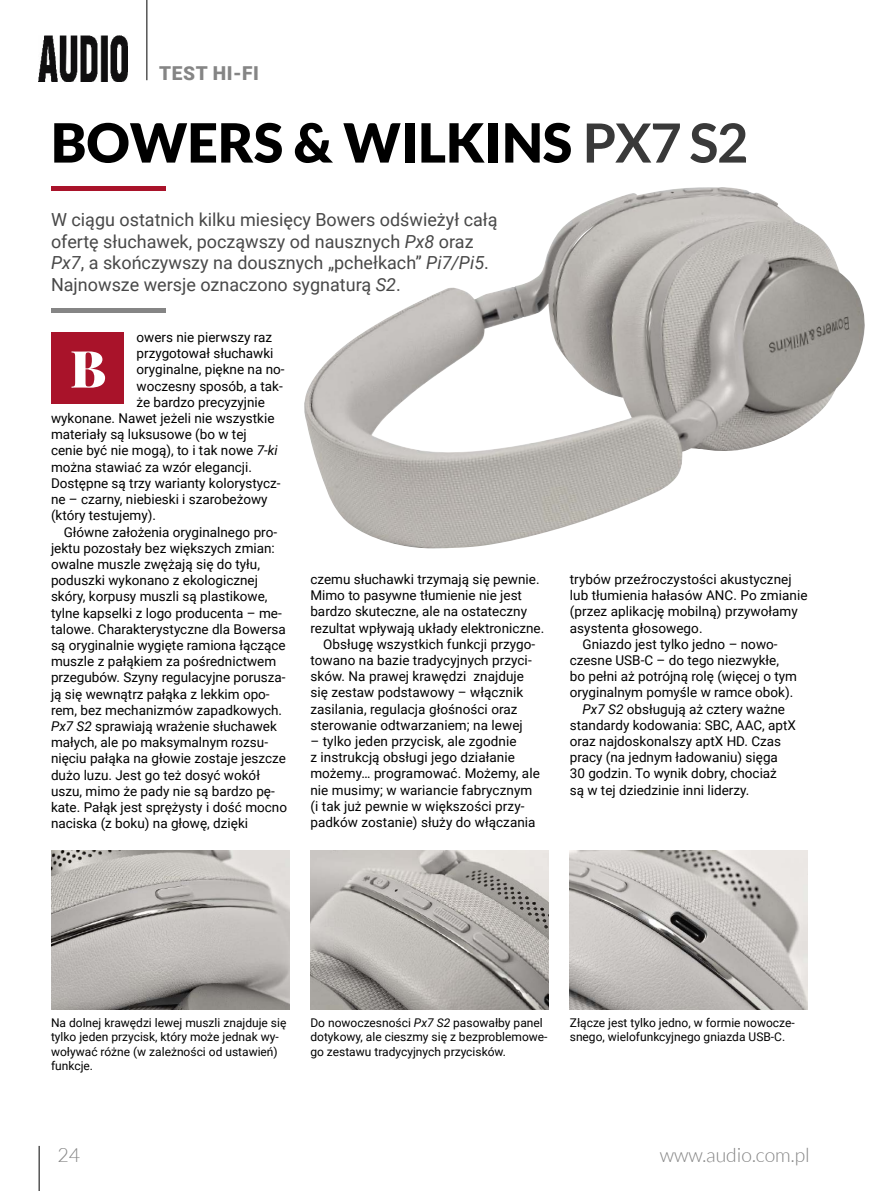
<style>
.page{position:relative;width:893px;height:1191px;background:#fff}
.page>*{position:absolute;margin:0;border:0;box-sizing:border-box;transform-origin:0 0}
.t1{font:900 54px "Lato";color:#000}
.t2{font:900 51.15px "Playfair Display";color:#fff}
.t3{font:300 19.5px "Lato";color:#858585}
.t4{font:900 19.2px "Roboto";letter-spacing:.035em;color:#858585}
.t5{font:18px/21.6px "Roboto";color:#484848}
.t6{font:13.5px/16.2px "Roboto";color:#000}
.t7{font:12px/14.4px "Roboto";color:#000}
.s1{font-weight:700;color:#393939}
.s2{font-style:italic}
</style>
<div class="page">
<hr style="left:39px;top:1145px;width:1px;height:46px;background:#000">
<hr style="left:147px;top:0;width:1px;height:80px;background:#000">
<img style="left:39px;top:35px;width:89px;height:46px">
<img style="left:304px;top:187px;width:561px;height:362px">
<div style="left:51px;top:308px;width:114px;height:5px;background:#858585"></div>
<div style="left:51px;top:332px;width:73px;height:71px;background:#a9132a"></div>
<div style="left:51px;top:186px;width:114px;height:5px;background:#a9132a"></div>
<img style="left:570px;top:850px;width:238px;height:159px">
<img style="left:310px;top:850px;width:239px;height:159px">
<img style="left:51px;top:850px;width:238px;height:159px">
<h3 class="t4" style="left:159px;top:60px;width:101px">TEST HI-FI</h3>
<h1 class="t1" style="left:51px;top:111px;width:699px">BOWERS &amp; WILKINS <span class="s1">PX7 S2</span></h1>
<h3 class="t5" style="left:51px;top:208px;width:448px">W ciągu ostatnich kilku miesięcy Bowers odświeżył całą ofertę słuchawek, począwszy od nausznych <span class="s2">Px8</span> oraz <span class="s2">Px7</span>, a skończywszy na dousznych „pchełkach” <span class="s2">Pi7/Pi5</span>.<br>Najnowsze wersje oznaczono sygnaturą <span class="s2">S2</span>.</h3>
<p class="t6" style="left:137px;top:329px;width:137px">owers nie pierwszy raz</p>
<p class="t6" style="left:137px;top:345px;width:139px">przygotował słuchawki</p>
<p class="t6" style="left:137px;top:361px;width:150px">oryginalne, piękne na no-</p>
<p class="t6" style="left:137px;top:377px;width:148px">woczesny sposób, a tak-</p>
<p class="t6" style="left:137px;top:393px;width:130px">że bardzo precyzyjnie</p>
<p class="t6" style="left:51px;top:410px;width:225px">wykonane. Nawet jeżeli nie wszystkie</p>
<p class="t6" style="left:51px;top:426px;width:197px">materiały są luksusowe (bo w tej</p>
<p class="t6" style="left:51px;top:442px;width:228px">cenie być nie mogą), to i tak nowe <span class="s2">7-ki</span></p>
<p class="t6" style="left:51px;top:458px;width:202px">można stawiać za wzór elegancji.</p>
<p class="t6" style="left:51px;top:474px;width:231px">Dostępne są trzy warianty kolorystycz-</p>
<p class="t6" style="left:51px;top:491px;width:218px">ne – czarny, niebieski i szarobeżowy</p>
<p class="t6" style="left:51px;top:507px;width:107px">(który testujemy).</p>
<p class="t6" style="left:64px;top:523px;width:215px">Główne założenia oryginalnego pro-</p>
<p class="t6" style="left:51px;top:539px;width:225px">jektu pozostały bez większych zmian:</p>
<p class="t6" style="left:51px;top:555px;width:211px">owalne muszle zwężają się do tyłu,</p>
<p class="t6" style="left:51px;top:572px;width:208px">poduszki wykonano z ekologicznej</p>
<p class="t6" style="left:51px;top:588px;width:218px">skóry, korpusy muszli są plastikowe,</p>
<p class="t6" style="left:51px;top:604px;width:232px">tylne kapselki z logo producenta – me-</p>
<p class="t6" style="left:51px;top:620px;width:236px">talowe. Charakterystyczne dla Bowersa</p>
<p class="t6" style="left:51px;top:636px;width:236px">są oryginalnie wygięte ramiona łączące</p>
<p class="t6" style="left:51px;top:653px;width:227px">muszle z pałąkiem za pośrednictwem</p>
<p class="t6" style="left:51px;top:669px;width:236px">przegubów. Szyny regulacyjne porusza-</p>
<p class="t6" style="left:51px;top:685px;width:220px">ją się wewnątrz pałąka z lekkim opo-</p>
<p class="t6" style="left:51px;top:701px;width:233px">rem, bez mechanizmów zapadkowych.</p>
<p class="t6" style="left:51px;top:717px;width:227px"><span class="s2">Px7 S2</span> sprawiają wrażenie słuchawek</p>
<p class="t6" style="left:51px;top:734px;width:219px">małych, ale po maksymalnym rozsu-</p>
<p class="t6" style="left:51px;top:750px;width:236px">nięciu pałąka na głowie zostaje jeszcze</p>
<p class="t6" style="left:51px;top:766px;width:210px">dużo luzu. Jest go też dosyć wokół</p>
<p class="t6" style="left:51px;top:782px;width:225px">uszu, mimo że pady nie są bardzo pę-</p>
<p class="t6" style="left:51px;top:798px;width:238px">kate. Pałąk jest sprężysty i dość mocno</p>
<p class="t6" style="left:51px;top:815px;width:199px">naciska (z boku) na głowę, dzięki</p>
<h2 class="t2" style="left:70px;top:328px;width:38px">B</h2>
<p class="t6" style="left:310px;top:570px;width:231px">czemu słuchawki trzymają się pewnie.</p>
<p class="t6" style="left:310px;top:587px;width:213px">Mimo to pasywne tłumienie nie jest</p>
<p class="t6" style="left:310px;top:603px;width:218px">bardzo skuteczne, ale na ostateczny</p>
<p class="t6" style="left:310px;top:619px;width:235px">rezultat wpływają układy elektroniczne.</p>
<p class="t6" style="left:323px;top:635px;width:214px">Obsługę wszystkich funkcji przygo-</p>
<p class="t6" style="left:310px;top:651px;width:223px">towano na bazie tradycyjnych przyci-</p>
<p class="t6" style="left:310px;top:668px;width:215px">sków. Na prawej krawędzi znajduje</p>
<p class="t6" style="left:310px;top:684px;width:214px">się zestaw podstawowy – włącznik</p>
<p class="t6" style="left:310px;top:700px;width:209px">zasilania, regulacja głośności oraz</p>
<p class="t6" style="left:310px;top:716px;width:214px">sterowanie odtwarzaniem; na lewej</p>
<p class="t6" style="left:310px;top:732px;width:231px">– tylko jeden przycisk, ale zgodnie<br>z instrukcją obsługi jego działanie możemy… programować. Możemy, ale nie musimy; w wariancie fabrycznym (i tak już pewnie w większości przy&shy;padków zostanie) służy do włączania</p>
<p class="t6" style="left:570px;top:570px;width:223px">trybów przeźroczystości akustycznej</p>
<p class="t6" style="left:570px;top:587px;width:239px">lub tłumienia hałasów ANC. Po zmianie</p>
<p class="t6" style="left:570px;top:603px;width:230px">(przez aplikację mobilną) przywołamy</p>
<p class="t6" style="left:570px;top:619px;width:134px">asystenta głosowego.</p>
<p class="t6" style="left:583px;top:635px;width:196px">Gniazdo jest tylko jedno – nowo-</p>
<p class="t6" style="left:570px;top:651px;width:211px">czesne USB-C – do tego niezwykłe,</p>
<p class="t6" style="left:570px;top:668px;width:229px">bo pełni aż potrójną rolę (więcej o tym</p>
<p class="t6" style="left:570px;top:684px;width:225px">oryginalnym pomyśle w ramce obok).</p>
<p class="t6" style="left:583px;top:700px;width:204px"><span class="s2">Px7 S2</span> obsługują aż cztery ważne</p>
<p class="t6" style="left:570px;top:716px;width:228px">standardy kodowania: SBC, AAC, aptX</p>
<p class="t6" style="left:570px;top:732px;width:213px">oraz najdoskonalszy aptX HD. Czas</p>
<p class="t6" style="left:570px;top:749px;width:210px">pracy (na jednym ładowaniu) sięga</p>
<p class="t6" style="left:570px;top:765px;width:209px">30 godzin. To wynik dobry, chociaż</p>
<p class="t6" style="left:570px;top:781px;width:181px">są w tej dziedzinie inni liderzy.</p>
<p class="t7" style="left:51px;top:1015px;width:237px">Na dolnej krawędzi lewej muszli znajduje się tylko jeden przycisk, który może jednak wy&shy;woływać różne (w zależności od ustawień) funkcje.</p>
<p class="t7" style="left:310px;top:1015px;width:239px">Do nowoczesności <span class="s2">Px7 S2</span> pasowałby panel dotykowy, ale cieszmy się z bezproblemowe&shy;go zestawu tradycyjnych przycisków.</p>
<p class="t7" style="left:570px;top:1015px;width:226px">Złącze jest tylko jedno, w formie nowocze&shy;snego, wielofunkcyjnego gniazda USB-C.</p>
<h3 class="t3" style="left:57px;top:1144px;width:24px">24</h3>
<h3 class="t3" style="left:660px;top:1144px;width:151px">www.audio.com.pl</h3>
</div>
